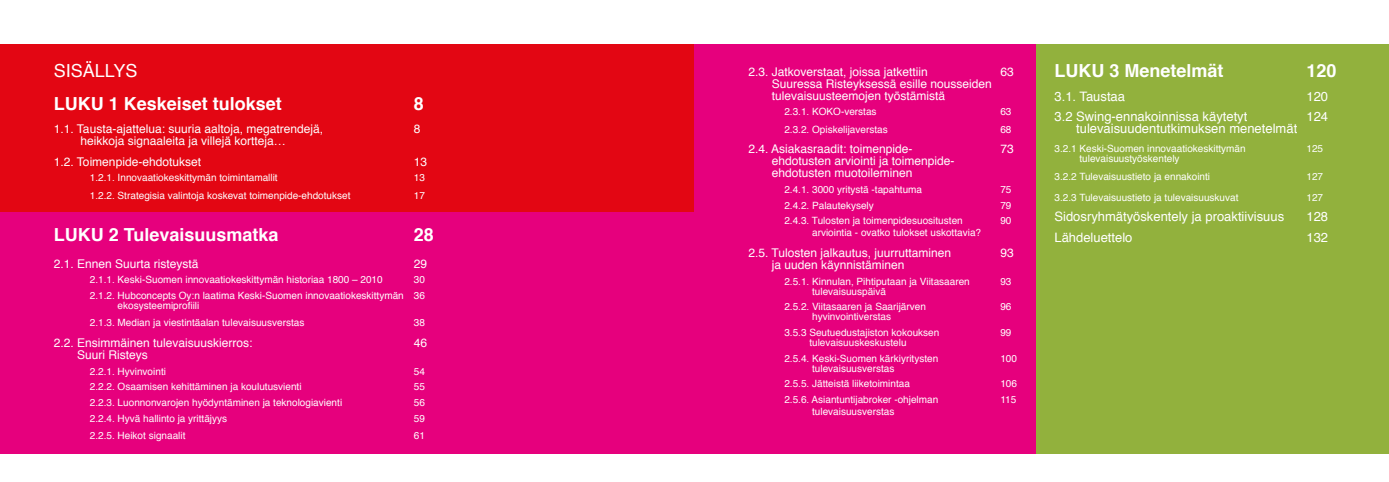
<style>
.page{position:relative;width:1389px;height:482px;background:#fff}
.page>*{position:absolute;margin:0;border:0;box-sizing:border-box;transform-origin:0 0}
.Heading_3{font:700 18px "Helvetica";color:#fff}
.Heading_3-2{font:18px "Helvetica";color:#fff}
.Heading_2{font:13px "Helvetica";color:#fff}
.Heading_2-2{font:12px/12px "Helvetica";color:#fff}
.Heading_3-3{font:12px "Helvetica";color:#fff}
.Heading_3-4{font:10px/10px "Helvetica";color:#fff}
.Heading_2-3{font:10px "Helvetica";color:#fff}
</style>
<div class="page">
<div style="left:1036px;top:44px;width:353px;height:410px;background:#92b13d"></div>
<div style="left:0;top:44px;width:694px;height:168px;background:#e30613"></div>
<div style="left:694px;top:44px;width:342px;height:410px;background:#e6007d"></div>
<div style="left:0;top:212px;width:694px;height:242px;background:#e6007d"></div>
<p class="Heading_3-2" style="left:54px;top:57px;width:85px">SISÄLLYS</p>
<p class="Heading_3" style="left:54px;top:89px;width:230px">LUKU 1 Keskeiset tulokset</p>
<p class="Heading_3" style="left:414px;top:89px;width:12px">8</p>
<p class="Heading_2-2" style="left:54px;top:123px;width:271px">1.1. Tausta-ajattelua: suuria aaltoja, megatrendejä,</p>
<p class="Heading_2-2" style="left:414px;top:123px;width:8px">8</p>
<p class="Heading_2-2" style="left:81px;top:135px;width:207px">heikkoja signaaleita ja villejä kortteja…</p>
<p class="Heading_2-2" style="left:54px;top:156px;width:149px">1.2. Toimenpide-ehdotukset</p>
<p class="Heading_2-2" style="left:414px;top:156px;width:15px">13</p>
<p class="Heading_3-4" style="left:90px;top:173px;width:189px">1.2.1. Innovaatiokeskittymän toimintamallit</p>
<p class="Heading_3-4" style="left:414px;top:173px;width:13px">13</p>
<p class="Heading_3-4" style="left:90px;top:191px;width:262px">1.2.2. Strategisia valintoja koskevat toimenpide-ehdotukset</p>
<p class="Heading_3-4" style="left:414px;top:191px;width:13px">17</p>
<p class="Heading_3" style="left:54px;top:220px;width:226px">LUKU 2 Tulevaisuusmatka</p>
<p class="Heading_3" style="left:414px;top:220px;width:22px">28</p>
<p class="Heading_3-3" style="left:54px;top:254px;width:146px">2.1. Ennen Suurta risteystä</p>
<p class="Heading_3-3" style="left:414px;top:254px;width:15px">29</p>
<p class="Heading_3-4" style="left:90px;top:275px;width:294px">2.1.1. Keski-Suomen innovaatiokeskittymän historiaa 1800 – 2010</p>
<p class="Heading_3-4" style="left:414px;top:275px;width:13px">30</p>
<p class="Heading_3-4" style="left:118px;top:290px;width:309px;text-indent:-28px">2.1.2. Hubconcepts Oy:n laatima Keski-Suomen innovaatiokeskittymän 36 ekosysteemiprofiili</p>
<p class="Heading_3-4" style="left:90px;top:318px;width:216px">2.1.3. Median ja viestintäalan tulevaisuusverstas</p>
<p class="Heading_3-4" style="left:414px;top:318px;width:13px">38</p>
<p class="Heading_2-2" style="left:54px;top:337px;width:200px">2.2. Ensimmäinen tulevaisuuskierros:</p>
<p class="Heading_2-2" style="left:414px;top:337px;width:15px">46</p>
<p class="Heading_2-2" style="left:77px;top:349px;width:72px">Suuri Risteys</p>
<p class="Heading_3-4" style="left:90px;top:366px;width:78px">2.2.1. Hyvinvointi</p>
<p class="Heading_3-4" style="left:414px;top:366px;width:13px">54</p>
<p class="Heading_3-4" style="left:90px;top:382px;width:213px">2.2.2. Osaamisen kehittäminen ja koulutusvienti</p>
<p class="Heading_3-4" style="left:414px;top:382px;width:13px">55</p>
<p class="Heading_3-4" style="left:90px;top:398px;width:254px">2.2.3. Luonnonvarojen hyödyntäminen ja teknologiavienti</p>
<p class="Heading_3-4" style="left:414px;top:398px;width:13px">56</p>
<p class="Heading_3-4" style="left:90px;top:413px;width:139px">2.2.4. Hyvä hallinto ja yrittäjyys</p>
<p class="Heading_3-4" style="left:414px;top:413px;width:13px">59</p>
<p class="Heading_3-4" style="left:90px;top:431px;width:97px">2.2.5. Heikot signaalit</p>
<p class="Heading_3-4" style="left:414px;top:431px;width:13px">61</p>
<p class="Heading_2-2" style="left:748px;top:66px;width:181px">2.3. Jatkoverstaat, joissa jatkettiin</p>
<p class="Heading_2-2" style="left:1000px;top:66px;width:15px">63</p>
<p class="Heading_2-2" style="left:772px;top:78px;width:222px">Suuressa Risteyksessä esille nousseiden tulevaisuusteemojen työstämistä</p>
<p class="Heading_3-4" style="left:784px;top:107px;width:94px">2.3.1. KOKO-verstas</p>
<p class="Heading_3-4" style="left:1000px;top:107px;width:13px">63</p>
<p class="Heading_3-4" style="left:784px;top:125px;width:105px">2.3.2. Opiskelijaverstas</p>
<p class="Heading_3-4" style="left:1000px;top:125px;width:13px">68</p>
<p class="Heading_2-2" style="left:748px;top:144px;width:166px">2.4. Asiakasraadit: toimenpide-</p>
<p class="Heading_2-2" style="left:1000px;top:144px;width:15px">73</p>
<p class="Heading_2-2" style="left:772px;top:156px;width:184px">ehdotusten arviointi ja toimenpide&shy;ehdotusten muotoileminen</p>
<p class="Heading_3-4" style="left:784px;top:185px;width:139px">2.4.1. 3000 yritystä -tapahtuma</p>
<p class="Heading_3-4" style="left:1000px;top:185px;width:13px">75</p>
<p class="Heading_3-4" style="left:784px;top:200px;width:91px">2.4.2. Palautekysely</p>
<p class="Heading_3-4" style="left:1000px;top:200px;width:13px">79</p>
<p class="Heading_3-4" style="left:784px;top:216px;width:180px">2.4.3. Tulosten ja toimenpidesuositusten</p>
<p class="Heading_3-4" style="left:1000px;top:216px;width:13px">90</p>
<p class="Heading_3-4" style="left:812px;top:228px;width:170px">arviointia - ovatko tulokset uskottavia?</p>
<p class="Heading_2-2" style="left:748px;top:247px;width:204px">2.5. Tulosten jalkautus, juurruttaminen</p>
<p class="Heading_2-2" style="left:1000px;top:247px;width:15px">93</p>
<p class="Heading_2-2" style="left:772px;top:259px;width:134px">ja uuden käynnistäminen</p>
<p class="Heading_3-4" style="left:784px;top:276px;width:187px">2.5.1. Kinnulan, Pihtiputaan ja Viitasaaren</p>
<p class="Heading_3-4" style="left:1000px;top:276px;width:13px">93</p>
<p class="Heading_3-4" style="left:812px;top:286px;width:75px">tulevaisuuspäivä</p>
<p class="Heading_3-4" style="left:784px;top:302px;width:143px">2.5.2. Viitasaaren ja Saarijärven</p>
<p class="Heading_3-4" style="left:1000px;top:302px;width:13px">96</p>
<p class="Heading_3-4" style="left:812px;top:312px;width:80px">hyvinvointiverstas</p>
<p class="Heading_3-4" style="left:784px;top:328px;width:157px">3.5.3 Seutuedustajiston kokouksen</p>
<p class="Heading_3-4" style="left:1000px;top:328px;width:13px">99</p>
<p class="Heading_3-4" style="left:809px;top:338px;width:99px">tulevaisuuskeskustelu</p>
<p class="Heading_3-4" style="left:784px;top:353px;width:155px">2.5.4. Keski-Suomen kärkiyritysten</p>
<p class="Heading_3-4" style="left:1000px;top:353px;width:18px">100</p>
<p class="Heading_3-4" style="left:812px;top:363px;width:84px">tulevaisuusverstas</p>
<p class="Heading_3-4" style="left:784px;top:379px;width:127px">2.5.5. Jätteistä liiketoimintaa</p>
<p class="Heading_3-4" style="left:1000px;top:379px;width:18px">106</p>
<p class="Heading_3-4" style="left:784px;top:395px;width:155px">2.5.6. Asiantuntijabroker -ohjelman</p>
<p class="Heading_3-4" style="left:1000px;top:395px;width:17px">115</p>
<p class="Heading_3-4" style="left:812px;top:407px;width:84px">tulevaisuusverstas</p>
<p class="Heading_3" style="left:1054px;top:56px;width:171px">LUKU 3 Menetelmät</p>
<p class="Heading_3" style="left:1306px;top:56px;width:32px">120</p>
<p class="Heading_2" style="left:1054px;top:86px;width:72px">3.1. Taustaa</p>
<p class="Heading_2" style="left:1306px;top:86px;width:23px">120</p>
<p class="Heading_2" style="left:1054px;top:107px;width:194px">3.2 Swing-ennakoinnissa käytetyt</p>
<p class="Heading_2" style="left:1306px;top:107px;width:23px">124</p>
<p class="Heading_2" style="left:1076px;top:119px;width:223px">tulevaisuudentutkimuksen menetelmät</p>
<p class="Heading_2-3" style="left:1054px;top:140px;width:193px">3.2.1 Keski-Suomen innovaatiokeskittymän</p>
<p class="Heading_2-3" style="left:1306px;top:140px;width:18px">125</p>
<p class="Heading_2-3" style="left:1080px;top:150px;width:102px">tulevaisuustyöskentely</p>
<p class="Heading_2-3" style="left:1054px;top:169px;width:157px">3.2.2 Tulevaisuustieto ja ennakointi</p>
<p class="Heading_2-3" style="left:1306px;top:169px;width:18px">127</p>
<p class="Heading_2-3" style="left:1054px;top:189px;width:185px">3.2.3 Tulevaisuustieto ja tulevaisuuskuvat</p>
<p class="Heading_2-3" style="left:1306px;top:189px;width:18px">127</p>
<p class="Heading_2" style="left:1054px;top:207px;width:231px">Sidosryhmätyöskentely ja proaktiivisuus</p>
<p class="Heading_2" style="left:1306px;top:207px;width:23px">128</p>
<p class="Heading_2" style="left:1054px;top:227px;width:80px">Lähdeluettelo</p>
<p class="Heading_2" style="left:1306px;top:227px;width:23px">132</p>
</div>
